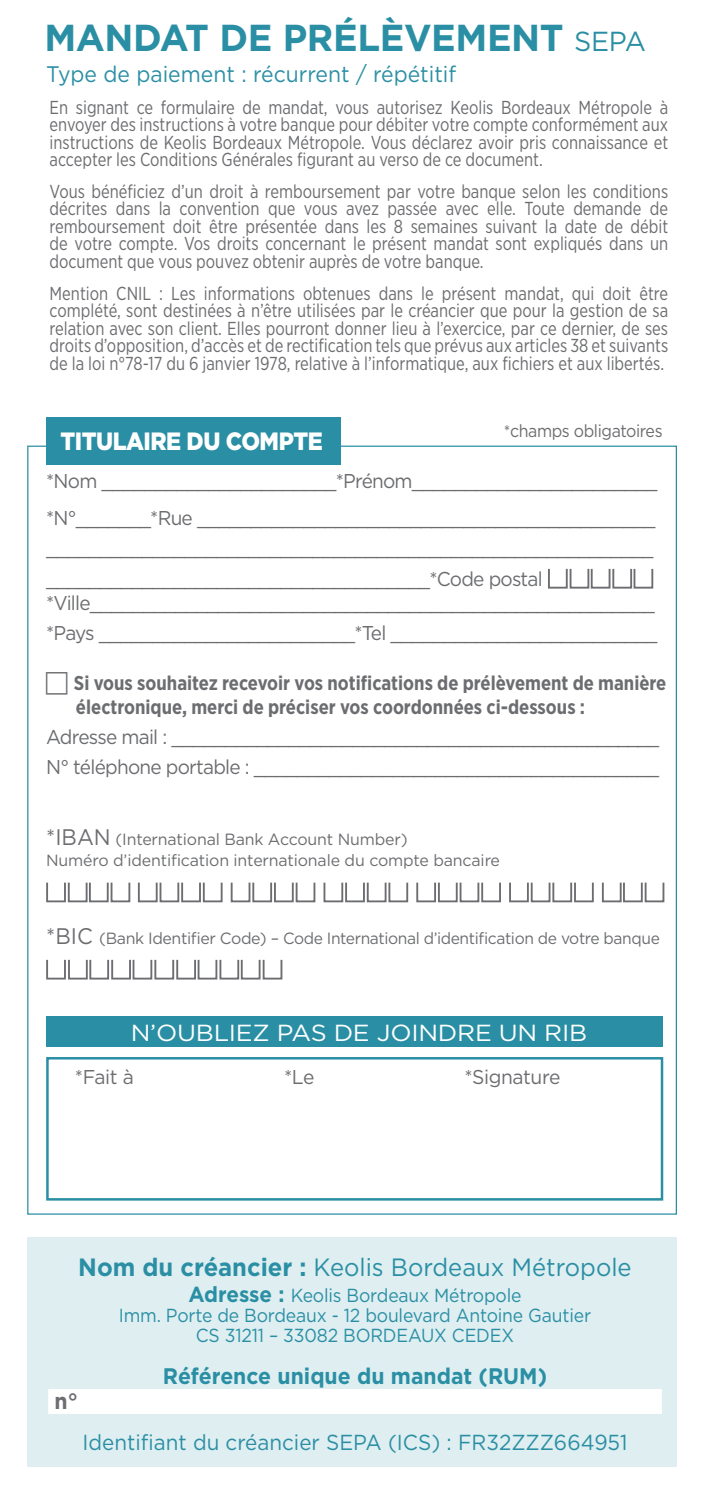
<style>
.page{position:relative;width:709px;height:1489px;background:#fff}
.page>*{position:absolute;margin:0;border:0;box-sizing:border-box;transform-origin:0 0}
.t1{font:700 37.5px "Gotham";letter-spacing:-.01em;color:#2a8fa4}
.t2{font:25px "Gotham";color:#2a8fa4;scale:.95 1}
.t3{font:900 25px "Gotham";letter-spacing:-.02em;color:#fff;scale:.9 1}
.t4{font:23.25px "Gotham";letter-spacing:-.01em;color:#fff;scale:1.08 1}
.t5{font:22.5px "Gotham";color:#2a8fa4;scale:.94 1}
.t6{font:700 22.5px "Gotham";color:#2a8fa4;scale:.94 1}
.t7{font:21.75px "Gotham";color:#2a8fa4;scale:.95 1}
.t8{font:20px/30px "Gotham";letter-spacing:-.04em;color:#6c6d70;scale:.95 1}
.t9{font:700 20px/24px "Gotham Narrow";color:#6c6d70;scale:.95 1}
.t10{font:20px "Gotham";letter-spacing:-.02em;color:#6c6d70;scale:.96 1}
.t11{font:20px "Gotham";letter-spacing:-.04em;color:#6c6d70;scale:.96 1}
.t12{font:18.75px/17.5px "Gotham Narrow";color:#6c6d70;text-align:justify;scale:.9 1}
.t13{font:18.75px/20px "Gotham";letter-spacing:-.01em;color:#2a8fa4;text-align:center;scale:.93 1}
.t14{font:17.5px "Gotham";letter-spacing:-.025em;color:#6c6d70;scale:.91 1}
.t15{font:16.25px/21.8px "Gotham";letter-spacing:-.015em;color:#6c6d70}
.s1{font-weight:400;font-size:27.5px}
.s2{font-size:16.75px}
.s3{font-size:22.5px}
.s4{font-weight:700}
.s5{font-weight:700;font-size:21.75px}
</style>
<div class="page">
<div style="left:27px;top:1237px;width:649px;height:229px;background:#dfeef1"></div>
<div style="left:48px;top:1388px;width:614px;height:25px;background:#fff"></div>
<div style="left:46px;top:881px;width:20px;height:21px;border:2px solid #6c6d70"></div>
<div style="left:68px;top:881px;width:20px;height:21px;border:2px solid #6c6d70"></div>
<div style="left:89px;top:881px;width:20px;height:21px;border:2px solid #6c6d70"></div>
<div style="left:111px;top:881px;width:19px;height:21px;border:2px solid #6c6d70"></div>
<div style="left:138px;top:881px;width:20px;height:21px;border:2px solid #6c6d70"></div>
<div style="left:159px;top:881px;width:20px;height:21px;border:2px solid #6c6d70"></div>
<div style="left:181px;top:881px;width:20px;height:21px;border:2px solid #6c6d70"></div>
<div style="left:203px;top:881px;width:19px;height:21px;border:2px solid #6c6d70"></div>
<div style="left:231px;top:881px;width:19px;height:21px;border:2px solid #6c6d70"></div>
<div style="left:252px;top:881px;width:20px;height:21px;border:2px solid #6c6d70"></div>
<div style="left:274px;top:881px;width:20px;height:21px;border:2px solid #6c6d70"></div>
<div style="left:296px;top:881px;width:19px;height:21px;border:2px solid #6c6d70"></div>
<div style="left:323px;top:881px;width:20px;height:21px;border:2px solid #6c6d70"></div>
<div style="left:345px;top:881px;width:20px;height:21px;border:2px solid #6c6d70"></div>
<div style="left:367px;top:881px;width:19px;height:21px;border:2px solid #6c6d70"></div>
<div style="left:388px;top:881px;width:20px;height:21px;border:2px solid #6c6d70"></div>
<div style="left:416px;top:881px;width:20px;height:21px;border:2px solid #6c6d70"></div>
<div style="left:438px;top:881px;width:19px;height:21px;border:2px solid #6c6d70"></div>
<div style="left:459px;top:881px;width:20px;height:21px;border:2px solid #6c6d70"></div>
<div style="left:481px;top:881px;width:20px;height:21px;border:2px solid #6c6d70"></div>
<div style="left:509px;top:881px;width:20px;height:21px;border:2px solid #6c6d70"></div>
<div style="left:531px;top:881px;width:19px;height:21px;border:2px solid #6c6d70"></div>
<div style="left:552px;top:881px;width:20px;height:21px;border:2px solid #6c6d70"></div>
<div style="left:574px;top:881px;width:20px;height:21px;border:2px solid #6c6d70"></div>
<div style="left:602px;top:881px;width:19px;height:21px;border:2px solid #6c6d70"></div>
<div style="left:623px;top:881px;width:19px;height:21px;border:2px solid #6c6d70"></div>
<div style="left:644px;top:881px;width:20px;height:21px;border:2px solid #6c6d70"></div>
<div style="left:46px;top:958px;width:20px;height:21px;border:2px solid #6c6d70"></div>
<div style="left:68px;top:958px;width:20px;height:21px;border:2px solid #6c6d70"></div>
<div style="left:89px;top:958px;width:20px;height:21px;border:2px solid #6c6d70"></div>
<div style="left:111px;top:958px;width:20px;height:21px;border:2px solid #6c6d70"></div>
<div style="left:133px;top:958px;width:19px;height:21px;border:2px solid #6c6d70"></div>
<div style="left:154px;top:958px;width:20px;height:21px;border:2px solid #6c6d70"></div>
<div style="left:176px;top:958px;width:20px;height:21px;border:2px solid #6c6d70"></div>
<div style="left:198px;top:958px;width:19px;height:21px;border:2px solid #6c6d70"></div>
<div style="left:219px;top:958px;width:20px;height:21px;border:2px solid #6c6d70"></div>
<div style="left:241px;top:958px;width:19px;height:21px;border:2px solid #6c6d70"></div>
<div style="left:263px;top:958px;width:19px;height:21px;border:2px solid #6c6d70"></div>
<div style="left:46px;top:1016px;width:617px;height:30px;background:#2a8fa4"></div>
<div style="left:46px;top:417px;width:294px;height:48px;background:#2a8fa4"></div>
<div style="left:46px;top:1056px;width:617px;height:144px;border:2px solid #2a8fa4"></div>
<div style="left:548px;top:568px;width:19px;height:20px;border:2px solid #6c6d70"></div>
<div style="left:569px;top:568px;width:20px;height:20px;border:2px solid #6c6d70"></div>
<div style="left:590px;top:568px;width:20px;height:20px;border:2px solid #6c6d70"></div>
<div style="left:612px;top:568px;width:20px;height:20px;border:2px solid #6c6d70"></div>
<div style="left:633px;top:568px;width:20px;height:20px;border:2px solid #6c6d70"></div>
<h1 class="t1" style="left:44px;top:12px;width:603px">MANDAT DE PRÉLÈVEMENT <span class="s1">SEPA</span></h1>
<p class="t5" style="left:46px;top:59px;width:438px">Type de paiement : récurrent / répétitif</p>
<p class="t12" style="left:50px;top:98px;width:689px">En signant ce formulaire de mandat, vous autorisez Keolis Bordeaux Métropole à envoyer des instructions à votre banque pour débiter votre compte conformément aux instructions de Keolis Bordeaux Métropole. Vous déclarez avoir pris connaissance et accepter les Conditions Générales figurant au verso de ce document.</p>
<p class="t12" style="left:50px;top:182px;width:689px">Vous bénéficiez d’un droit à remboursement par votre banque selon les conditions décrites dans la convention que vous avez passée avec elle. Toute demande de remboursement doit être présentée dans les 8 semaines suivant la date de débit de votre compte. Vos droits concernant le présent mandat sont expliqués dans un document que vous pouvez obtenir auprès de votre banque.</p>
<p class="t12" style="left:50px;top:284px;width:689px">Mention CNIL : Les informations obtenues dans le présent mandat, qui doit être complété, sont destinées à n’être utilisées par le créancier que pour la gestion de sa relation avec son client. Elles pourront donner lieu à l’exercice, par ce dernier, de ses droits d’opposition, d’accès et de rectification tels que prévus aux articles 38 et suivants de la loi n°78-17 du 6 janvier 1978, relative à l’informatique, aux fichiers et aux libertés.</p>
<h2 class="t3" style="left:60px;top:424px;width:293px">TITULAIRE DU COMPTE</h2>
<p class="t14" style="left:504px;top:420px;width:176px"><span class="s2">*</span>champs obligatoires</p>
<p class="t8" style="left:46px;top:461px;width:645px;line-height:37.5px">*Nom ______________________*Prénom_______________________ *N°_______*Rue ___________________________________________</p>
<p class="t8" style="left:46px;top:532px;width:641px;line-height:31px">_________________________________________________________ ____________________________________*Code postal</p>
<p class="t8" style="left:46px;top:587px;width:645px">*Ville_____________________________________________________ *Pays ________________________*Tel _________________________</p>
<p class="t9" style="left:74px;top:671px;width:625px">Si vous souhaitez recevoir vos notifications de prélèvement de manière électronique, merci de préciser vos coordonnées ci-dessous :</p>
<p class="t8" style="left:46px;top:722px;width:646px">Adresse mail : ______________________________________________<br>N° téléphone portable : ______________________________________</p>
<p class="t15" style="left:46px;top:827px;width:455px"><span class="s3">*IBAN</span> (International Bank Account Number)<br>Numéro d’identification internationale du compte bancaire</p>
<p class="t15" style="left:46px;top:926px;width:615px"><span class="s3">*BIC</span> (Bank Identifier Code) – Code International d’identification de votre banque</p>
<p class="t4" style="left:131px;top:1017px;width:424px">N’OUBLIEZ PAS DE JOINDRE UN RIB</p>
<p class="t11" style="left:75px;top:1063px;width:63px">*Fait à</p>
<p class="t11" style="left:284px;top:1063px;width:33px">*Le</p>
<p class="t10" style="left:464px;top:1063px;width:102px">*Signature</p>
<h2 class="t2" style="left:78px;top:1250px;width:584px"><span class="s4">Nom du créancier :</span> Keolis Bordeaux Métropole</h2>
<p class="t13" style="left:119px;top:1284px;width:509px"><span class="s5">Adresse :</span> Keolis Bordeaux Métropole<br>Imm. Porte de Bordeaux - 12 boulevard Antoine Gautier<br>CS 31211 – 33082 BORDEAUX CEDEX</p>
<p class="t6" style="left:163px;top:1360px;width:410px">Référence unique du mandat (RUM)</p>
<p class="t7" style="left:82px;top:1427px;width:575px">Identifiant du créancier SEPA (ICS) : FR32ZZZ664951</p>
</div>
